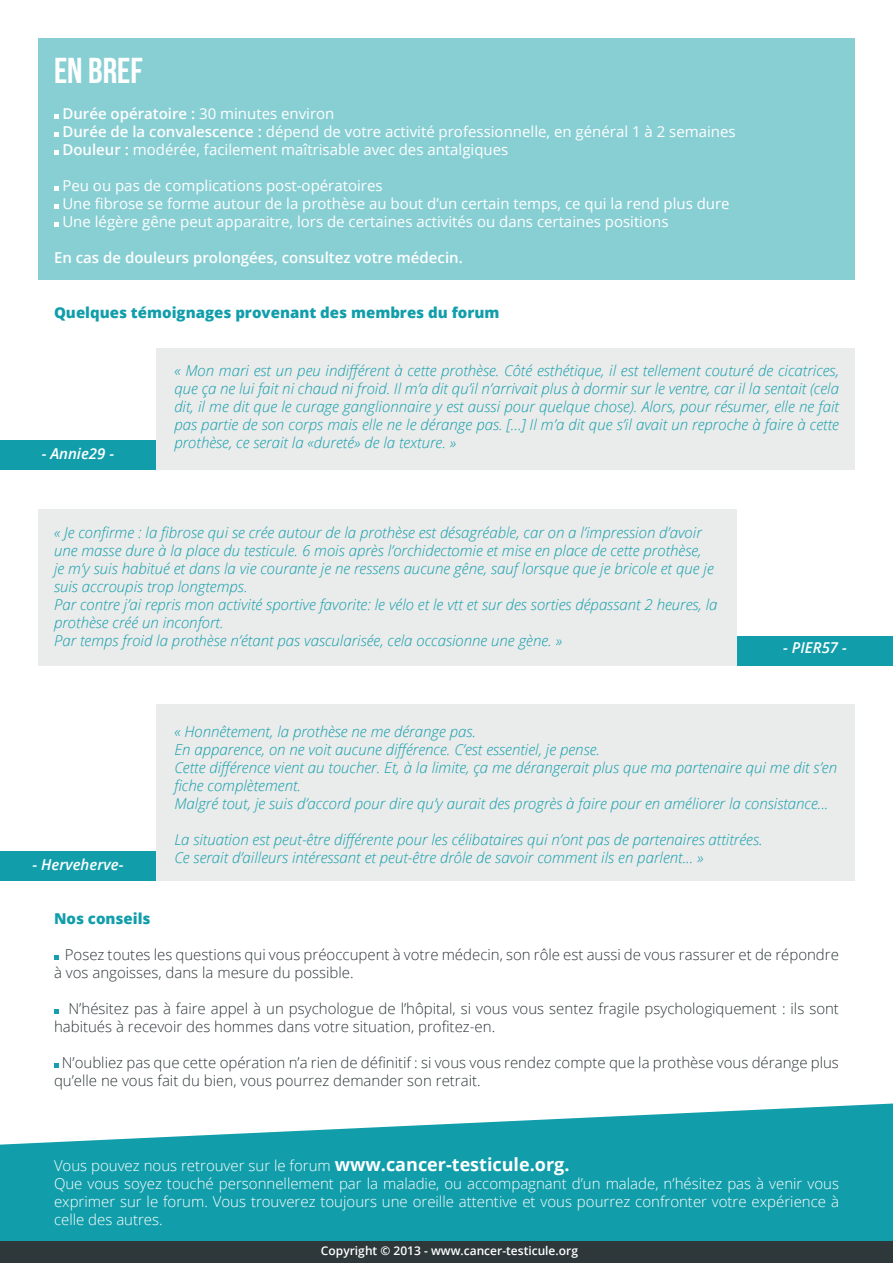
<style>
.page{position:relative;width:893px;height:1263px;background:#fff}
.page>*{position:absolute;margin:0;border:0;box-sizing:border-box;transform-origin:0 0}
.t1{font:36px "Bebas Neue";color:#fff}
.t2{font:italic 300 15px/18px "Open Sans";color:#119eaa}
.t3{font:300 15px/18px "Open Sans";color:#2e383a}
.t4{font:15px "Open Sans";color:#fff}
.t5{font:300 15px/18px "Open Sans";color:#fff;text-align:justify}
.t6{font:600 15px "Open Sans";color:#fff}
.t7{font:800 15px "Open Sans";color:#119eaa}
.t8{font:italic 600 15px "Open Sans";color:#fff}
.t9{font:600 12px "Open Sans";color:#fff}
.s1{font-weight:400}
.s2{font-weight:600}
.s3{font-weight:700;font-size:18px}
</style>
<div class="page">
<svg style="left:0;top:1103px;width:893px;height:160px;background:#35abb6"></svg>
<div style="left:156px;top:705px;width:699px;height:176px;background:#eaebeb"></div>
<div style="left:38px;top:509px;width:699px;height:156px;background:#eaebeb"></div>
<div style="left:156px;top:349px;width:699px;height:121px;background:#eaebeb"></div>
<div style="left:0;top:1241px;width:893px;height:21px;background:#2e383a"></div>
<div style="left:38px;top:38px;width:817px;height:241px;background:#88cfd4"></div>
<svg style="left:54px;top:114px;width:4px;height:5px"></svg>
<svg style="left:54px;top:132px;width:4px;height:5px"></svg>
<svg style="left:54px;top:150px;width:4px;height:5px"></svg>
<svg style="left:54px;top:186px;width:4px;height:5px"></svg>
<svg style="left:54px;top:204px;width:4px;height:5px"></svg>
<svg style="left:54px;top:222px;width:4px;height:5px"></svg>
<div style="left:0;top:440px;width:156px;height:30px;background:#119eaa"></div>
<div style="left:737px;top:636px;width:156px;height:29px;background:#119eaa"></div>
<div style="left:0;top:851px;width:156px;height:30px;background:#119eaa"></div>
<svg style="left:54px;top:955px;width:4px;height:5px"></svg>
<svg style="left:54px;top:1009px;width:4px;height:5px"></svg>
<svg style="left:54px;top:1063px;width:4px;height:5px"></svg>
<p class="t1" style="left:54px;top:51px;width:90px">EN BREF</p>
<p class="t6" style="left:62px;top:103px;width:274px">Durée opératoire : <span class="s1">30 minutes environ</span></p>
<p class="t4" style="left:62px;top:121px;width:675px"><span class="s2">Durée de la convalescence :</span> dépend de votre activité professionnelle, en général 1 à 2 semaines</p>
<p class="t4" style="left:62px;top:139px;width:447px"><span class="s2">Douleur :</span> modérée, facilement maîtrisable avec des antalgiques</p>
<p class="t4" style="left:62px;top:175px;width:322px">Peu ou pas de complications post-opératoires</p>
<p class="t4" style="left:62px;top:193px;width:669px">Une fibrose se forme autour de la prothèse au bout d’un certain temps, ce qui la rend plus dure</p>
<p class="t4" style="left:62px;top:211px;width:608px">Une légère gêne peut apparaitre, lors de certaines activités ou dans certaines positions</p>
<p class="t6" style="left:54px;top:247px;width:410px">En cas de douleurs prolongées, consultez votre médecin.</p>
<p class="t7" style="left:54px;top:301px;width:447px">Quelques témoignages provenant des membres du forum</p>
<p class="t8" style="left:42px;top:443px;width:74px">- Annie29 -</p>
<p class="t2" style="left:174px;top:361px;width:666px;text-align:justify">« Mon mari est un peu indifférent à cette prothèse. Côté esthétique, il est tellement couturé de cicatrices, que ça ne lui fait ni chaud ni froid. Il m’a dit qu’il n’arrivait plus à dormir sur le ventre, car il la sentait (cela dit, il me dit que le curage ganglionnaire y est aussi pour quelque chose). Alors, pour résumer, elle ne fait pas partie de son corps mais elle ne le dérange pas. [...] Il m’a dit que s’il avait un reproche à faire à cette prothèse, ce serait la «dureté» de la texture. »</p>
<p class="t2" style="left:54px;top:523px;width:661px">« Je confirme : la fibrose qui se crée autour de la prothèse est désagréable, car on a l’impression d’avoir une masse dure à la place du testicule. 6 mois après l’orchidectomie et mise en place de cette prothèse, je m’y suis habitué et dans la vie courante je ne ressens aucune gêne, sauf lorsque que je bricole et que je suis accroupis trop longtemps.</p>
<p class="t2" style="left:54px;top:595px;width:665px">Par contre j’ai repris mon activité sportive favorite: le vélo et le vtt et sur des sorties dépassant 2 heures, la prothèse créé un inconfort.</p>
<p class="t2" style="left:54px;top:631px;width:509px">Par temps froid la prothèse n’étant pas vascularisée, cela occasionne une gène. »</p>
<p class="t8" style="left:783px;top:638px;width:65px">- PIER57 -</p>
<p class="t8" style="left:32px;top:854px;width:92px">- Herveherve-</p>
<p class="t2" style="left:174px;top:722px;width:303px">« Honnêtement, la prothèse ne me dérange pas.</p>
<p class="t2" style="left:174px;top:740px;width:427px">En apparence, on ne voit aucune différence. C’est essentiel, je pense.</p>
<p class="t2" style="left:174px;top:758px;width:664px">Cette différence vient au toucher. Et, à la limite, ça me dérangerait plus que ma partenaire qui me dit s’en fiche complètement.</p>
<p class="t2" style="left:174px;top:794px;width:656px">Malgré tout, je suis d’accord pour dire qu’y aurait des progrès à faire pour en améliorer la consistance...</p>
<p class="t2" style="left:174px;top:830px;width:590px">La situation est peut-être différente pour les célibataires qui n’ont pas de partenaires attitrées.</p>
<p class="t2" style="left:174px;top:848px;width:531px">Ce serait d’ailleurs intéressant et peut-être drôle de savoir comment ils en parlent... »</p>
<p class="t7" style="left:54px;top:907px;width:98px">Nos conseils</p>
<p class="t3" style="left:54px;top:945px;width:786px;text-indent:11px">Posez toutes les questions qui vous préoccupent à votre médecin, son rôle est aussi de vous rassurer et de répondre à vos angoisses, dans la mesure du possible.</p>
<p class="t3" style="left:54px;top:999px;width:786px;text-indent:14px">N’hésitez pas à faire appel à un psychologue de l’hôpital, si vous vous sentez fragile psychologiquement : ils sont habitués à recevoir des hommes dans votre situation, profitez-en.</p>
<p class="t3" style="left:54px;top:1053px;width:786px;text-indent:8px">N’oubliez pas que cette opération n’a rien de définitif : si vous vous rendez compte que la prothèse vous dérange plus qu’elle ne vous fait du bien, vous pourrez demander son retrait.</p>
<p class="t5" style="left:54px;top:1156px;width:517px">Vous pouvez nous retrouver sur le forum <span class="s3">www.cancer-testicule.org.</span></p>
<p class="t5" style="left:54px;top:1174px;width:786px">Que vous soyez touché personnellement par la maladie, ou accompagnant d’un malade, n’hésitez pas à venir vous exprimer sur le forum. Vous trouverez toujours une oreille attentive et vous pourrez confronter votre expérience à celle des autres.</p>
<p class="t9" style="left:321px;top:1242px;width:259px">Copyright © 2013 - www.cancer-testicule.org</p>
</div>
